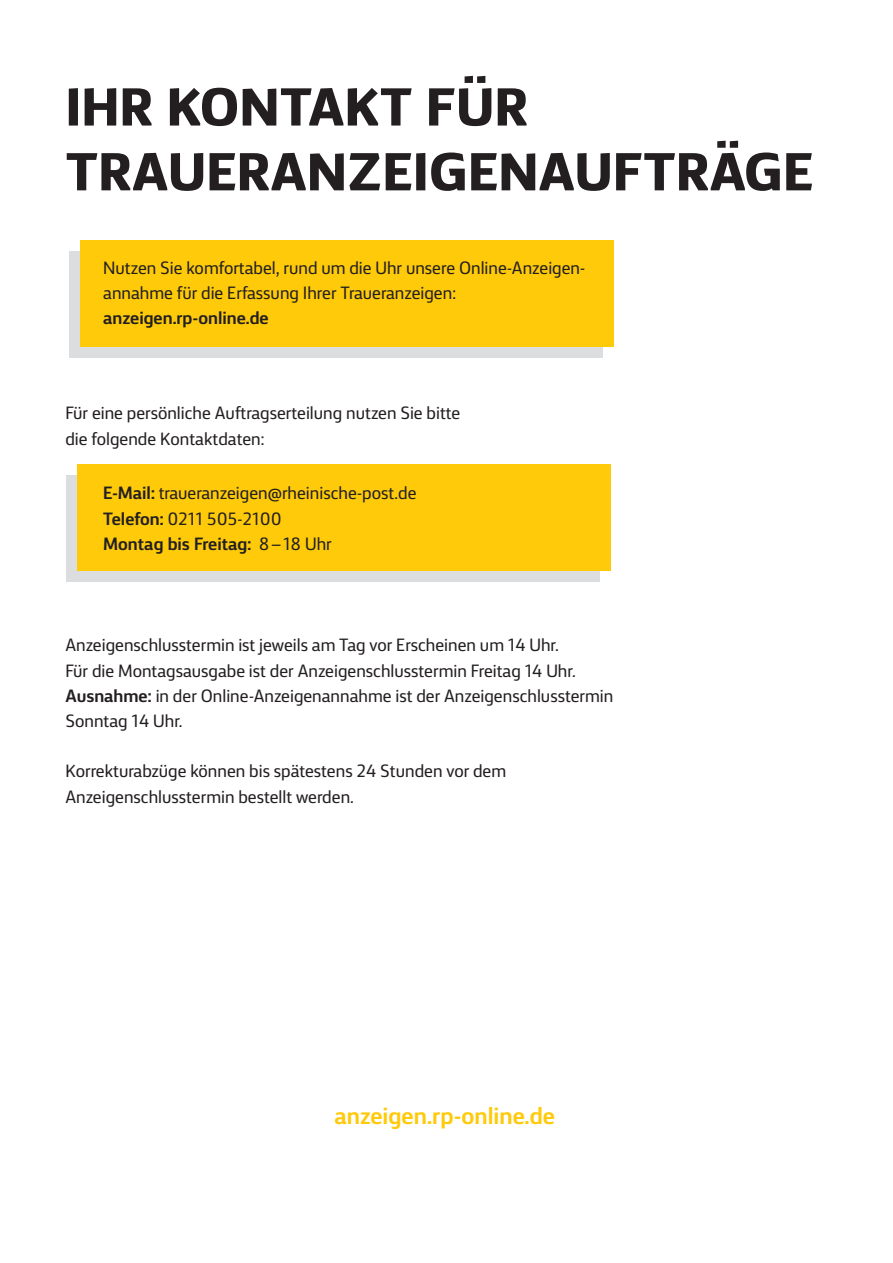
<style>
.page{position:relative;width:893px;height:1263px;background:#fff}
.page>*{position:absolute;margin:0;border:0;box-sizing:border-box;transform-origin:0 0}
.t1{font:800 54px/64.8px "FS Silas Sans";letter-spacing:.01em;color:#231f20}
.t2{font:700 24px "FS Silas Sans";color:#feca0a}
.t3{font:18px/25.2px "FS Silas Sans";color:#231f20}
.t4{font:700 18px "FS Silas Sans";color:#231f20}
.s1{font-weight:700}
</style>
<div class="page">
<div style="left:66px;top:475px;width:534px;height:107px;background:#dcdddf"></div>
<div style="left:77px;top:465px;width:534px;height:106px;background:#feca0a"></div>
<div style="left:69px;top:251px;width:534px;height:106px;background:#dcdddf"></div>
<div style="left:80px;top:240px;width:533px;height:106px;background:#feca0a"></div>
<h1 class="t1" style="left:66px;top:69px;width:749px">IHR KONTAKT FÜR<br>TRAUERANZEIGENAUFTRÄGE</h1>
<p class="t3" style="left:103px;top:253px;width:483px">Nutzen Sie komfortabel, rund um die Uhr unsere Online-Anzeigen&shy;annahme für die Erfassung Ihrer Traueranzeigen:</p>
<p class="t4" style="left:103px;top:303px;width:167px">anzeigen.rp-online.de</p>
<p class="t3" style="left:65px;top:399px;width:397px">Für eine persönliche Auftragserteilung nutzen Sie bitte die folgende Kontaktdaten:</p>
<p class="t3" style="left:103px;top:479px;width:315px"><span class="s1">E-Mail:</span> traueranzeigen@rheinische-post.de<br><span class="s1">Telefon:</span> 0211 505-2100<br><span class="s1">Montag bis Freitag:</span> 8–18 Uhr</p>
<p class="t3" style="left:65px;top:631px;width:549px">Anzeigenschlusstermin ist jeweils am Tag vor Erscheinen um 14 Uhr.<br>Für die Montagsausgabe ist der Anzeigenschlusstermin Freitag 14 Uhr.<br><span class="s1">Ausnahme:</span> in der Online-Anzeigenannahme ist der Anzeigenschlusstermin Sonntag 14 Uhr.</p>
<p class="t3" style="left:65px;top:757px;width:442px">Korrekturabzüge können bis spätestens 24 Stunden vor dem<br>Anzeigenschlusstermin bestellt werden.</p>
<h2 class="t2" style="left:334px;top:1095px;width:222px">anzeigen.rp-online.de</h2>
</div>
